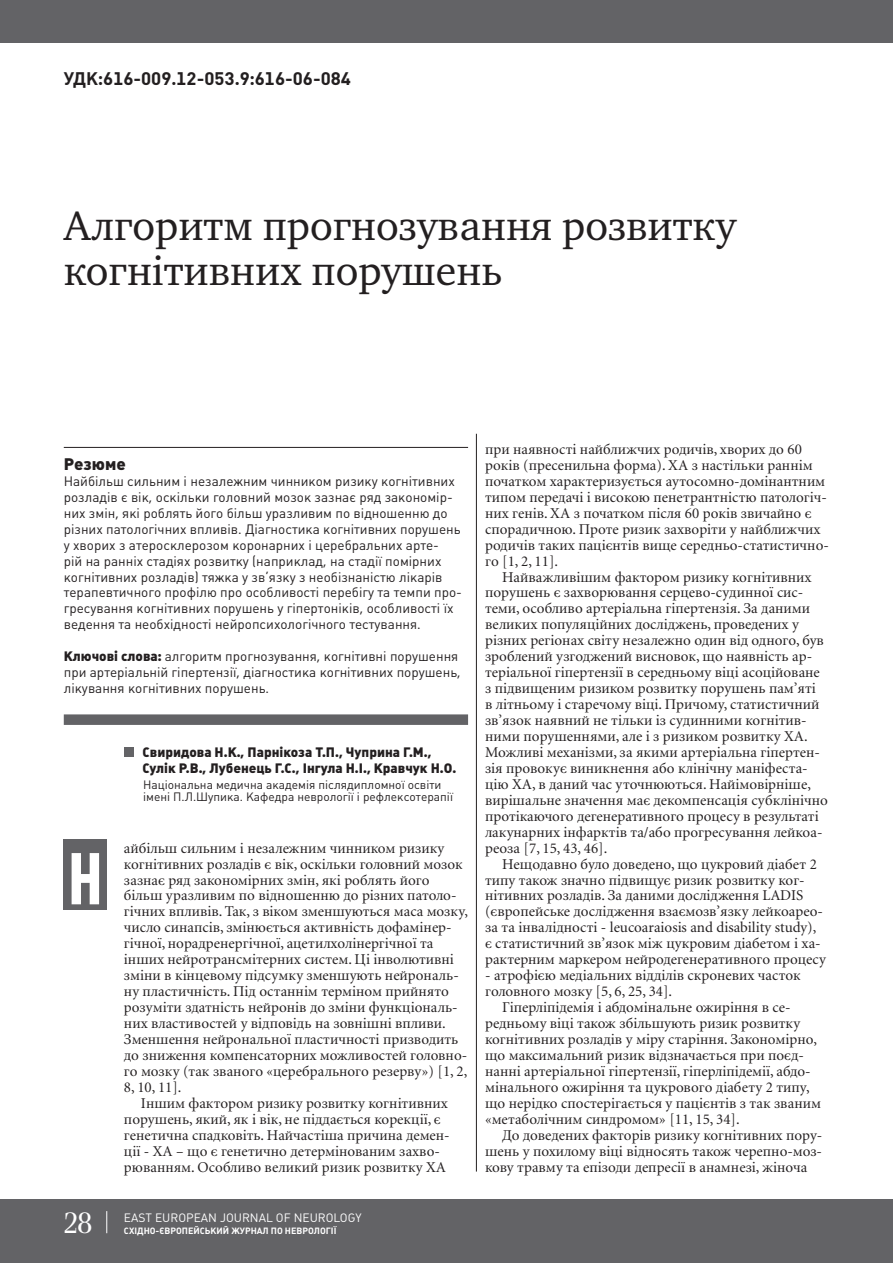
<style>
.page{position:relative;width:893px;height:1263px;background:#fff}
.page>*{position:absolute;margin:0;border:0;box-sizing:border-box;transform-origin:0 0}
.t1{font:700 72px "Plumb Condensed";color:#fff}
.t2{font:42px/45px "Charter C";color:#231f20}
.t3{font:30px "Simeiz";color:#fff}
.t4{font:700 18px "Plumb";color:#231f20}
.t5{font:900 16.5px "Plumb";color:#231f20}
.t6{font:15px/15.9px "Minion Cyr";color:#231f20}
.t7{font:13.5px/15.9px "Plumb";color:#231f20}
.t8{font:900 13.5px/15.9px "Plumb";color:#231f20}
.t9{font:12px/12px "Plumb";color:#231f20}
.t10{font:12px "Plumb";color:#fff}
.t11{font:700 9px "Plumb";color:#fff}
.s1{font-weight:900}
</style>
<div class="page">
<div style="left:0;top:1199px;width:893px;height:64px;background:#636366"></div>
<div style="left:0;top:0;width:893px;height:43px;background:#636366"></div>
<svg style="left:107px;top:1211px;width:1px;height:22px"></svg>
<hr style="left:64px;top:447px;width:404px;height:1px;background:#231f20">
<div style="left:64px;top:714px;width:404px;height:11px;background:#636366"></div>
<div style="left:64px;top:840px;width:43px;height:70px;background:#636366"></div>
<div style="left:124px;top:747px;width:10px;height:10px;background:#636366"></div>
<hr style="left:476px;top:434px;width:1px;height:737px;background:#231f20">
<p class="t4" style="left:64px;top:68px;width:289px">УДК:616-009.12-053.9:616-06-084</p>
<h2 class="t2" style="left:64px;top:204px;width:674px">Алгоритм прогнозування розвитку когнітивних порушень</h2>
<p class="t5" style="left:64px;top:453px;width:64px">Резюме</p>
<p class="t7" style="left:64px;top:473px;width:400px">Найбільш сильним і незалежним чинником ризику когнітивних розладів є вік, оскільки головний мозок зазнає ряд закономір&shy;них змін, які роблять його більш уразливим по відношенню до різних патологічних впливів. Діагностика когнітивних порушень у хворих з атеросклерозом коронарних і церебральних арте-<br>рій на ранніх стадіях розвитку (наприклад, на стадії помірних когнітивних розладів) тяжка у зв’язку з необізнаністю лікарів терапевтичного профілю про особливості перебігу та темпи про&shy;гресування когнітивних порушень у гіпертоніків, особливості їх ведення та необхідності нейропсихологічного тестування.</p>
<p class="t7" style="left:64px;top:648px;width:398px"><span class="s1">Ключові слова:</span> алгоритм прогнозування, когнітивні порушення при артеріальній гіпертензії, діагностика когнітивних порушень, лікування когнітивних порушень.</p>
<h1 class="t1" style="left:68px;top:839px;width:36px">Н</h1>
<h3 class="t3" style="left:64px;top:1208px;width:30px">28</h3>
<p class="t8" style="left:142px;top:743px;width:315px">Свиридова Н.К., Парнікоза Т.П., Чуприна Г.М.,<br>Сулік Р.В., Лубенець Г.С., Інгула Н.І., Кравчук Н.О.</p>
<p class="t9" style="left:143px;top:779px;width:311px">Національна медична академія післядипломної освіти імені П.Л.Шупика. Кафедра неврології і рефлексотерапії</p>
<p class="t6" style="left:124px;top:840px;width:346px">айбільш сильним і незалежним чинником ризику когнітивних розладів є вік, оскільки головний мозок зазнає ряд закономірних змін, які роблять його більш уразливим по відношенню до різних патоло&shy;гічних впливів. Так, з віком зменшуються маса мозку, число синапсів, змінюється активність дофамінер&shy;гічної, норадренергічної, ацетилхолінергічної та інших нейротрансмітерних систем. Ці інволютивні зміни в кінцевому підсумку зменшують нейрональ&shy;ну пластичність. Під останнім терміном прийнято розуміти здатність нейронів до зміни функціональ&shy;них властивостей у відповідь на зовнішні впливи.<br>Зменшення нейрональної пластичності призводить до зниження компенсаторних можливостей головно&shy;го мозку (так званого «церебрального резерву») [1, 2, 8, 10, 11].</p>
<p class="t6" style="left:124px;top:1095px;width:327px;text-indent:17px">Іншим фактором ризику розвитку когнітивних порушень, який, як і вік, не піддається корекції, є генетична спадковіть. Найчастіша причина демен&shy;ції - ХА – що є генетично детермінованим захво&shy;рюванням. Особливо великий ризик розвитку ХА</p>
<p class="t10" style="left:124px;top:1210px;width:239px">EAST EUROPEAN JOURNAL OF NEUROLOGY</p>
<p class="t11" style="left:124px;top:1225px;width:214px">СХІДНО-ЄВРОПЕЙСЬКИЙ ЖУРНАЛ ПО НЕВРОЛОГІЇ</p>
<p class="t6" style="left:485px;top:441px;width:345px">при наявності найближчих родичів, хворих до 60 років (пресенильна форма). ХА з настільки раннім початком характеризується аутосомно-домінантним типом передачі і високою пенетрантністю патологіч&shy;них генів. ХА з початком після 60 років звичайно є спорадичною. Проте ризик захворіти у найближчих родичів таких пацієнтів вище середньо-статистично&shy;го [1, 2, 11].</p>
<p class="t6" style="left:485px;top:569px;width:344px;text-indent:17px">Найважливішим фактором ризику когнітивних порушень є захворювання серцево-судинної сис&shy;теми, особливо артеріальна гіпертензія. За даними великих популяційних досліджень, проведених у різних регіонах світу незалежно один від одного, був зроблений узгоджений висновок, що наявність ар&shy;теріальної гіпертензії в середньому віці асоційоване з підвищеним ризиком розвитку порушень пам’яті<br>в літньому і старечому віці. Причому, статистичний зв’язок наявний не тільки із судинними когнітив&shy;ними порушеннями, але і з ризиком розвитку ХА.<br>Можливі механізми, за якими артеріальна гіпертен&shy;зія провокує виникнення або клінічну маніфеста&shy;цію ХА, в даний час уточнюються. Найімовірніше, вирішальне значення має декомпенсація субклінічно протікаючого дегенеративного процесу в результаті лакунарних інфарктів та/або прогресування лейкоа&shy;реоза [7, 15, 43, 46].</p>
<p class="t6" style="left:485px;top:856px;width:342px;text-indent:17px">Нещодавно було доведено, що цукровий діабет 2 типу також значно підвищує ризик розвитку ког&shy;нітивних розладів. За даними дослідження LADIS (європейське дослідження взаємозв’язку лейкоарео&shy;за та інвалідності - leucoaraiosis and disability study), є статистичний зв’язок між цукровим діабетом і ха&shy;рактерним маркером нейродегенеративного процесу</p>
<p class="t6" style="left:485px;top:967px;width:317px">- атрофією медіальних відділів скроневих часток головного мозку [5, 6, 25, 34].</p>
<p class="t6" style="left:485px;top:999px;width:337px;text-indent:17px">Гіперліпідемія і абдомінальне ожиріння в се&shy;редньому віці також збільшують ризик розвитку когнітивних розладів у міру старіння. Закономірно, що максимальний ризик відзначається при поєд&shy;нанні артеріальної гіпертензії, гіперліпідемії, абдо&shy;мінального ожиріння та цукрового діабету 2 типу, що нерідко спостерігається у пацієнтів з так званим «метаболічним синдромом» [11, 15, 34].</p>
<p class="t6" style="left:485px;top:1127px;width:339px;text-align:justify;text-indent:17px">До доведених факторів ризику когнітивних пору&shy;шень у похилому віці відносять також черепно-моз&shy;кову травму та епізоди депресії в анамнезі, жіноча</p>
</div>
